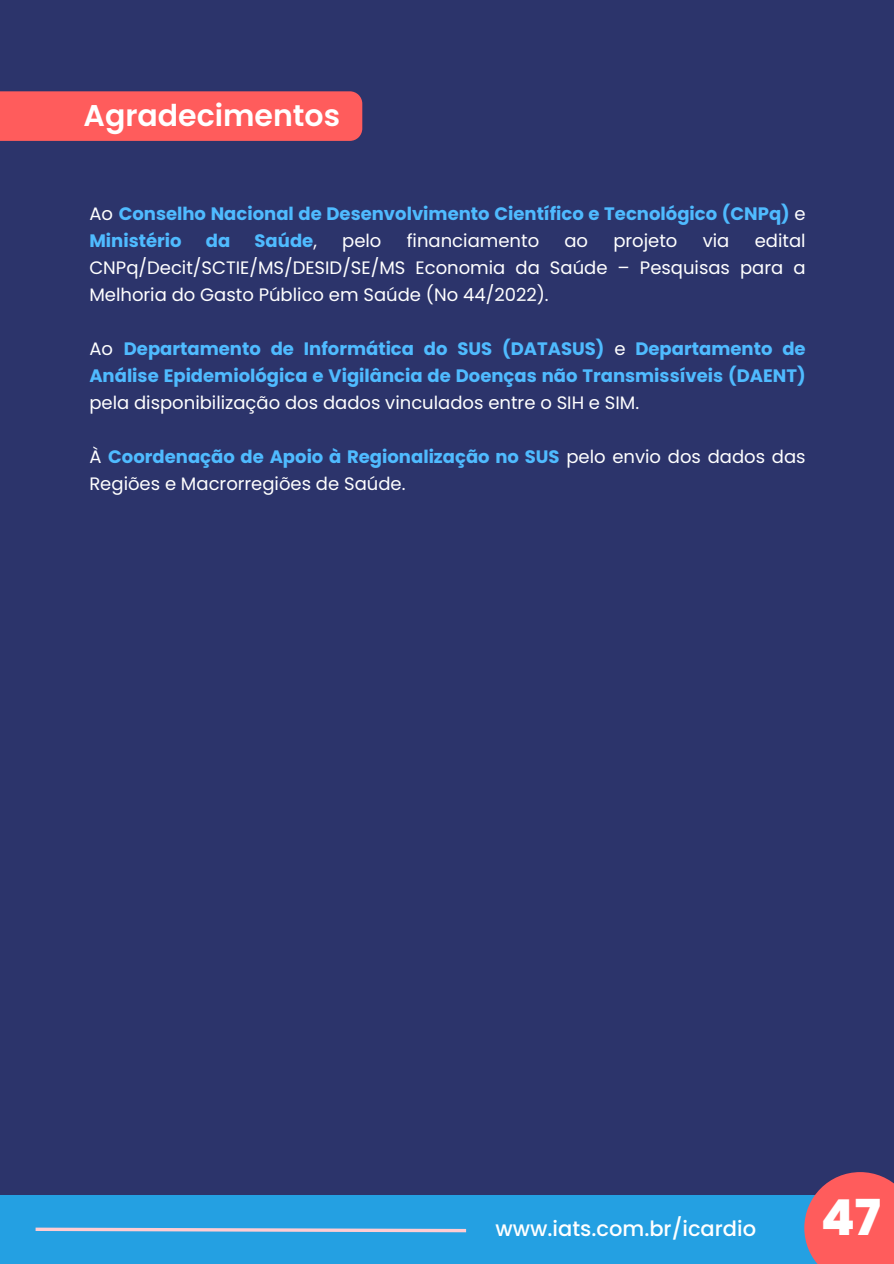
<style>
.page{position:relative;width:894px;height:1264px;background:#fff}
.page>*{position:absolute;margin:0;border:0;box-sizing:border-box;transform-origin:0 0}
.t1{font:800 49.5px "Poppins";color:#fff}
.t2{font:600 30px "Poppins";color:#fff}
.t3{font:500 21px "Poppins";color:#fff}
.t4{font:18px/27px "Poppins";color:#fff;text-align:justify}
.t5{font:700 18px/27px "Poppins";color:#4fbbff}
.s1{font-weight:400;color:#fff}
.s2{font-weight:700;color:#4fbbff}
</style>
<div class="page">
<div style="left:0;top:0;width:893px;height:1263px;background:#2c346b"></div>
<div style="left:0;top:1195px;width:893px;height:68px;background:#24a0e2"></div>
<svg style="left:35px;top:1227px;width:432px;height:6px"></svg>
<div style="left:804px;top:1172px;width:89px;height:91px;background:#ff5c5c"></div>
<div style="left:0;top:91px;width:362px;height:50px;background:#ff5c5c"></div>
<h2 class="t2" style="left:83px;top:94px;width:258px">Agradecimentos</h2>
<p class="t5" style="left:89px;top:200px;width:717px"><span class="s1">Ao</span> Conselho Nacional de Desenvolvimento Científico e Tecnológico (CNPq) <span class="s1">e<br></span>Ministério</p>
<p class="t5" style="left:206px;top:227px;width:26px">da</p>
<p class="t5" style="left:254px;top:227px;width:64px">Saúde<span class="s1">,</span></p>
<p class="t4" style="left:342px;top:227px;width:41px">pelo</p>
<p class="t4" style="left:406px;top:227px;width:134px">financiamento</p>
<p class="t4" style="left:564px;top:227px;width:25px">ao</p>
<p class="t4" style="left:613px;top:227px;width:66px">projeto</p>
<p class="t4" style="left:702px;top:227px;width:28px">via</p>
<p class="t4" style="left:89px;top:227px;width:717px;text-indent:665px">edital CNPq/Decit/SCTIE/MS/DESID/SE/MS Economia da Saúde – Pesquisas para a Melhoria do Gasto Público em Saúde (No 44/2022).</p>
<p class="t5" style="left:89px;top:335px;width:717px"><span class="s1">Ao</span> Departamento de Informática do SUS (DATASUS) <span class="s1">e</span> Departamento de<br>Análise Epidemiológica e Vigilância de Doenças não Transmissíveis (DAENT)</p>
<p class="t4" style="left:89px;top:389px;width:551px">pela disponibilização dos dados vinculados entre o SIH e SIM.</p>
<p class="t4" style="left:89px;top:443px;width:717px">À <span class="s2">Coordenação de Apoio à Regionalização no SUS</span> pelo envio dos dados das<br>Regiões e Macrorregiões de Saúde.</p>
<p class="t3" style="left:495px;top:1213px;width:262px">www.iats.com.br/icardio</p>
<h1 class="t1" style="left:820px;top:1182px;width:62px">47</h1>
</div>
